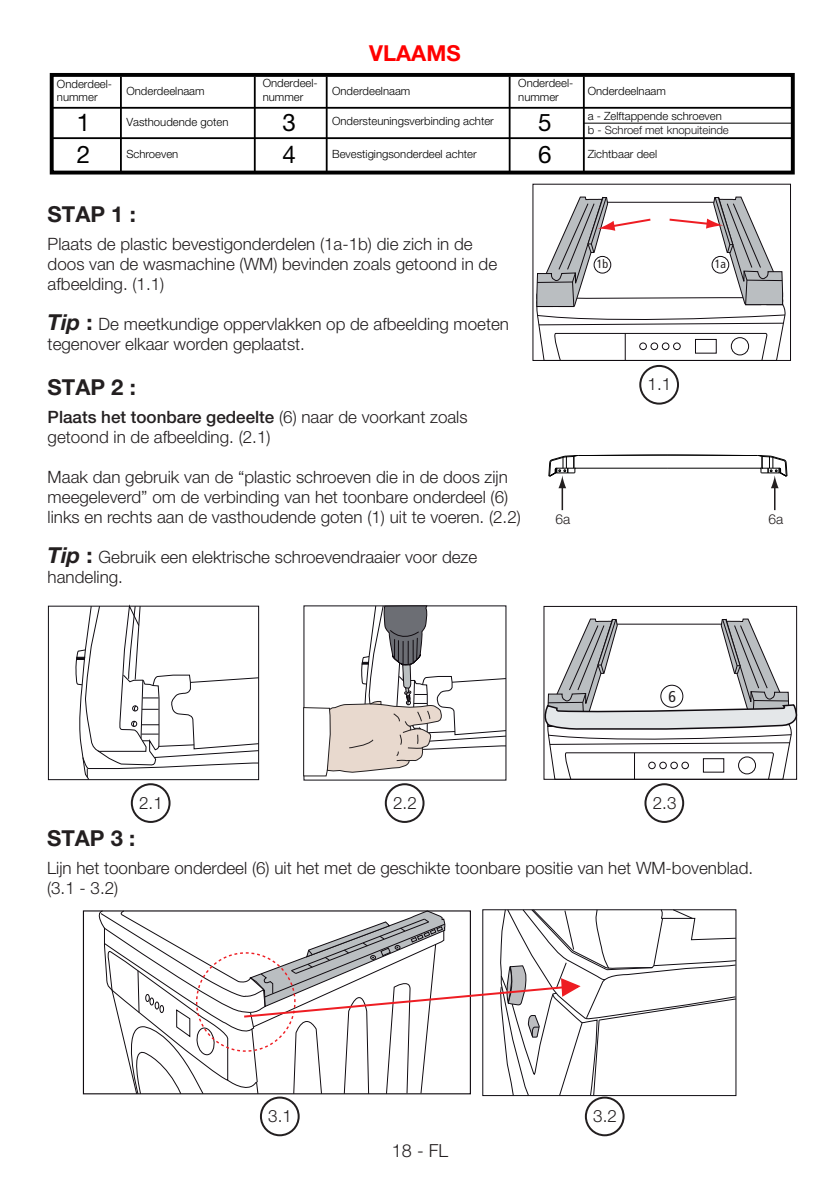
<style>
.page{position:relative;width:840px;height:1191px;background:#fff}
.page>*{position:absolute;margin:0;border:0;box-sizing:border-box;transform-origin:0 0}
.t1{font:24.2px/32.2px "Helvetica Neue LT Pro";color:#000}
.Normal_Yazi__10pt{font:700 22px "Helvetica Neue LT Pro";color:#231f20}
.Normal_Yazi__10pt-2{font:700 22px "Helvetica Neue LT Pro";color:#f00}
.Girintili_Yazi__10pt{font:300 18px "Helvetica Neue CE";color:#231f20}
.Normal_Yazi__10pt-3{font:300 17px/20px "Helvetica Neue LT Pro";color:#231f20}
.Normal_Yazi__10pt-4{font:300 17px "Helvetica Neue CE";color:#231f20}
.t2{font:condensed 15.8px "Frutiger";color:#231f20}
.t3{font:300 13.8px "Helvetica Neue CE";color:#231f20}
.t4{font:condensed 11.8px "Frutiger";color:#231f20}
.t5{font:300 11.4px/13.6px "Helvetica Neue CE";color:#000}
.s1{color:#1a171b}
.s2{font-weight:700;font-style:italic;font-size:22px}
.s3{font-weight:700;font-size:22px}
.s4{font-family:"Helvetica Neue CE";font-weight:500}
</style>
<div class="page">
<div style="left:50px;top:73px;width:744px;height:101px;border:4px solid #000"></div>
<hr style="left:120px;top:77px;width:2px;height:95px;background:#000">
<hr style="left:254px;top:77px;width:1px;height:96px;background:#000">
<hr style="left:325px;top:77px;width:2px;height:96px;background:#000">
<hr style="left:508px;top:77px;width:2px;height:96px;background:#000">
<hr style="left:582px;top:77px;width:2px;height:96px;background:#000">
<hr style="left:52px;top:137px;width:739px;height:2px;background:#000">
<hr style="left:52px;top:107px;width:739px;height:2px;background:#000">
<hr style="left:583px;top:123px;width:209px;height:1px;background:#000">
<svg style="left:535px;top:196px;width:250px;height:165px"></svg>
<div style="left:593px;top:256px;width:17px;height:17px;border:1px solid #100b10;border-radius:50%"></div>
<div style="left:711px;top:256px;width:17px;height:17px;border:1px solid #100b10;border-radius:50%"></div>
<svg style="left:543px;top:618px;width:254px;height:162px"></svg>
<div style="left:660px;top:685px;width:23px;height:22px;border:1px solid #100b10;border-radius:50%"></div>
<svg style="left:548px;top:455px;width:239px;height:55px"></svg>
<svg style="left:76px;top:604px;width:183px;height:176px"></svg>
<svg style="left:303px;top:605px;width:203px;height:171px"></svg>
<div style="left:131px;top:783px;width:39px;height:40px;border:2px solid #231f20;border-radius:50%"></div>
<div style="left:260px;top:1096px;width:39px;height:40px;border:2px solid #231f20;border-radius:50%"></div>
<div style="left:584px;top:1096px;width:40px;height:40px;border:2px solid #231f20;border-radius:50%"></div>
<div style="left:384px;top:783px;width:40px;height:40px;border:2px solid #231f20;border-radius:50%"></div>
<div style="left:644px;top:783px;width:39px;height:40px;border:2px solid #231f20;border-radius:50%"></div>
<svg style="left:94px;top:909px;width:642px;height:187px"></svg>
<div style="left:639px;top:365px;width:39px;height:39px;border:2px solid #231f20;border-radius:50%"></div>
<p class="t5" style="left:57px;top:77px;width:57px">Onderdeel&shy;nummer</p>
<p class="t5" style="left:126px;top:84px;width:80px">Onderdeelnaam</p>
<p class="t1" style="left:77px;top:106px;width:15px">1</p>
<p class="t5" style="left:126px;top:115px;width:103px">Vasthoudende goten</p>
<p class="t1" style="left:77px;top:138px;width:15px">2</p>
<p class="t5" style="left:126px;top:147px;width:53px">Schroeven</p>
<p class="Normal_Yazi__10pt-2" style="left:369px;top:40px;width:93px">VLAAMS</p>
<p class="t5" style="left:262px;top:76px;width:57px">Onderdeel&shy;nummer</p>
<p class="t5" style="left:332px;top:84px;width:80px">Onderdeelnaam</p>
<p class="t1" style="left:282px;top:106px;width:15px">3</p>
<p class="t5" style="left:332px;top:114px;width:163px">Ondersteuningsverbinding achter</p>
<p class="t1" style="left:282px;top:138px;width:15px">4</p>
<p class="t5" style="left:332px;top:147px;width:146px">Bevestigingsonderdeel achter</p>
<p class="t5" style="left:518px;top:76px;width:57px">Onderdeel&shy;nummer</p>
<p class="t5" style="left:587px;top:84px;width:80px">Onderdeelnaam</p>
<p class="t1" style="left:538px;top:106px;width:15px">5<br>6</p>
<p class="t5" style="left:587px;top:108px;width:142px;line-height:14.6px">a - Zelftappende schroeven b - <span class="s1">Schroef met knopuiteinde</span></p>
<p class="t5" style="left:587px;top:147px;width:71px">Zichtbaar deel</p>
<p class="Normal_Yazi__10pt" style="left:48px;top:200px;width:90px">STAP 1 :</p>
<p class="Normal_Yazi__10pt-3" style="left:48px;top:233px;width:451px">Plaats de plastic bevestigonderdelen (1a-1b) die zich in de doos van de wasmachine (WM) bevinden zoals getoond in de afbeelding. (1.1)</p>
<p class="Normal_Yazi__10pt-3" style="left:48px;top:313px;width:462px"><span class="s2">Tip</span> <span class="s3">:</span> De meetkundige oppervlakken op de afbeelding moeten tegenover elkaar worden geplaatst.</p>
<p class="Normal_Yazi__10pt" style="left:48px;top:373px;width:90px">STAP 2 :</p>
<p class="Normal_Yazi__10pt-3" style="left:48px;top:406px;width:421px"><span class="s4">Plaats het toonbare gedeelte</span> (6) naar de voorkant zoals getoond in de afbeelding. (2.1)</p>
<p class="Normal_Yazi__10pt-3" style="left:48px;top:466px;width:474px">Maak dan gebruik van de “plastic schroeven die in de doos zijn meegeleverd” om de verbinding van het toonbare onderdeel (6) links en rechts aan de vasthoudende goten (1) uit te voeren. (2.2)</p>
<p class="Normal_Yazi__10pt-3" style="left:48px;top:546px;width:431px"><span class="s2">Tip</span> <span class="s3">:</span> Gebruik een elektrische schroevendraaier voor deze handeling.</p>
<p class="t4" style="left:596px;top:257px;width:13px">1b</p>
<p class="t4" style="left:714px;top:257px;width:13px">1a</p>
<p class="Normal_Yazi__10pt-4" style="left:647px;top:374px;width:25px">1.1</p>
<p class="t3" style="left:555px;top:511px;width:16px">6a</p>
<p class="t3" style="left:768px;top:511px;width:16px">6a</p>
<p class="t2" style="left:668px;top:687px;width:9px">6</p>
<p class="Normal_Yazi__10pt-4" style="left:139px;top:792px;width:25px">2.1</p>
<p class="Normal_Yazi__10pt-4" style="left:393px;top:792px;width:25px">2.2</p>
<p class="Normal_Yazi__10pt-4" style="left:652px;top:792px;width:25px">2.3</p>
<p class="Normal_Yazi__10pt" style="left:47px;top:825px;width:90px">STAP 3 :</p>
<p class="Normal_Yazi__10pt-3" style="left:47px;top:858px;width:707px">Lijn het toonbare onderdeel (6) uit het met de geschikte toonbare positie van het WM-bovenblad.</p>
<p class="Normal_Yazi__10pt-3" style="left:47px;top:878px;width:73px">(3.1 - 3.2)</p>
<p class="Normal_Yazi__10pt-4" style="left:268px;top:1105px;width:25px">3.1</p>
<p class="Normal_Yazi__10pt-4" style="left:593px;top:1105px;width:25px">3.2</p>
<p class="Girintili_Yazi__10pt" style="left:392px;top:1139px;width:58px">18 - FL</p>
</div>
